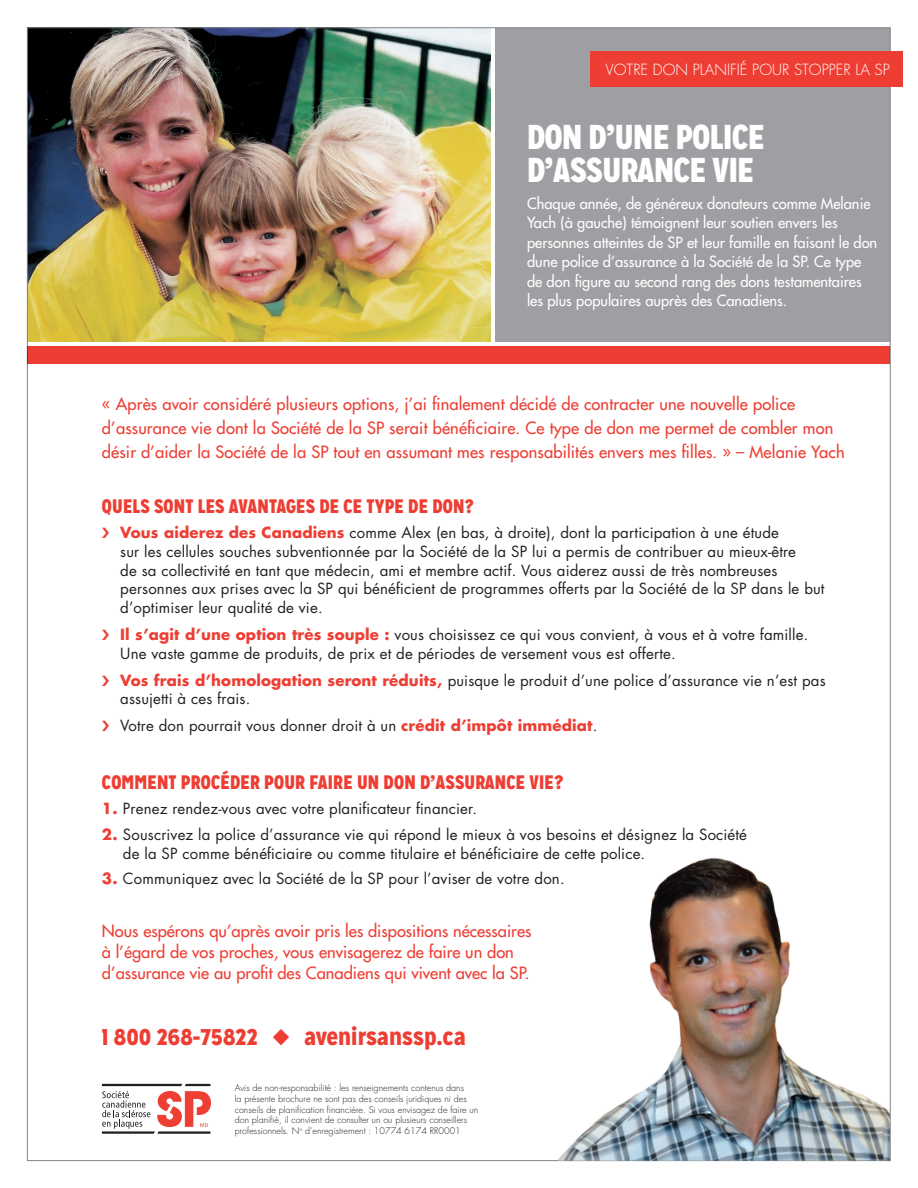
<style>
.page{position:relative;width:918px;height:1188px;background:#fff}
.page>*{position:absolute;margin:0;border:0;box-sizing:border-box;transform-origin:0 0}
.t1{font:900 34.5px/33px "Mission Gothic";letter-spacing:-.01em;color:#fff}
.t2{font:900 22.8px "Mission Gothic";letter-spacing:.02em;color:#ee3e34}
.t3{font:900 19.5px "Mission Gothic";letter-spacing:.01em;color:#ee3e34}
.t4{font:16.5px/21px "Futura";letter-spacing:.01em;color:#ee3e34}
.t5{font:15px/18.8px "Futura";letter-spacing:.01em;color:#231f20}
.t6{font:15px/19.5px "Futura";color:#fff}
.t7{font:300 15px "Futura";color:#fff}
.t8{font:300 9px/10.8px "Futura";color:#231f20}
.s1{font-weight:700;color:#ee3e34}
</style>
<div class="page">
<div style="left:496px;top:28px;width:394px;height:313px;background:#9d9fa2"></div>
<img style="left:29px;top:29px;width:461px;height:312px">
<div style="left:27px;top:346px;width:863px;height:18px;background:#ee3e34"></div>
<img style="left:510px;top:832px;width:380px;height:329px">
<svg style="left:102px;top:1084px;width:109px;height:50px"></svg>
<div style="left:590px;top:51px;width:312px;height:36px;background:#ee3e34"></div>
<p class="t7" style="left:605px;top:61px;width:284px">Votre don plan ifié pour stopper la SP</p>
<h1 class="t1" style="left:527px;top:120px;width:239px">DON D’UNE POLICE<br>D’ASSURANCE VIE</h1>
<p class="t6" style="left:527px;top:194px;width:352px">Chaque année, de généreux donateurs comme Melanie Yach (à gauche) témoignent leur soutien envers les personnes atteintes de SP et leur famille en faisant le don dune police d’assurance à la Société de la SP. Ce type de don figure au second rang des dons testamentaires les plus populaires auprès des Canadiens.</p>
<p class="t4" style="left:102px;top:392px;width:744px;line-height:24px">« Après avoir considéré plusieurs options, j’ai finalement décidé de contracter une nouvelle police d’assurance vie dont la Société de la SP serait bénéficiaire. Ce type de don me permet de combler mon désir d’aider la Société de la SP tout en assumant mes responsabilités envers mes filles. » – Melanie Yach</p>
<h3 class="t3" style="left:102px;top:493px;width:373px">QUELS SONT LES AVANTAGES DE CE TYPE DE DON?</h3>
<p class="t5" style="left:120px;top:523px;width:706px"><span class="s1">Vous aiderez des Canadiens</span> comme Alex (en bas, à droite), dont la participation à une étude<br>sur les cellules souches subventionnée par la Société de la SP lui a permis de contribuer au mieux-être<br>de sa collectivité en tant que médecin, ami et membre actif. Vous aiderez aussi de très nombreuses personnes aux prises avec la SP qui bénéficient de programmes offerts par la Société de la SP dans le but d’optimiser leur qualité de vie.</p>
<p class="t5" style="left:120px;top:625px;width:689px"><span class="s1">Il s’agit d’une option très souple :</span> vous choisissez ce qui vous convient, à vous et à votre famille.<br>Une vaste gamme de produits, de prix et de périodes de versement vous est offerte.</p>
<p class="t5" style="left:120px;top:671px;width:707px"><span class="s1">Vos frais d’homologation seront réduits,</span> puisque le produit d’une police d’assurance vie n’est pas assujetti à ces frais.</p>
<p class="t5" style="left:120px;top:716px;width:479px">Votre don pourrait vous donner droit à un <span class="s1">crédit d’impôt immédiat</span>.</p>
<h3 class="t3" style="left:102px;top:769px;width:463px">COMMENT PROCÉDER POUR FAIRE UN DON D’ASSURANCE VIE?</h3>
<p class="t5" style="left:102px;top:800px;width:377px"><span class="s1">1.</span> Prenez rendez-vous avec votre planificateur financier.</p>
<p class="t5" style="left:123px;top:825px;width:626px;text-indent:-21px"><span class="s1">2.</span> Souscrivez la police d’assurance vie qui répond le mieux à vos besoins et désignez la Société de la SP comme bénéficiaire ou comme titulaire et bénéficiaire de cette police.</p>
<p class="t5" style="left:102px;top:869px;width:464px"><span class="s1">3.</span> Communiquez avec la Société de la SP pour l’aviser de votre don.</p>
<p class="t4" style="left:102px;top:921px;width:431px">Nous espérons qu’après avoir pris les dispositions nécessaires à l’égard de vos proches, vous envisagerez de faire un don d’assurance vie au profit des Canadiens qui vivent avec la SP.</p>
<h2 class="t2" style="left:102px;top:1022px;width:365px">1 800 268-75822 ◆ AVENIRSANSSP.CA</h2>
<p class="t8" style="left:235px;top:1082px;width:245px">Avis de non-responsabilité : les renseignements contenus dans<br>la présente brochure ne sont pas des conseils juridiques ni des conseils de planification financière. Si vous envisagez de faire un don planifié, il convient de consulter un ou plusieurs conseillers professionnels. N<sup>o</sup> d’enregistrement : 10774 6174 RR0001</p>
</div>
